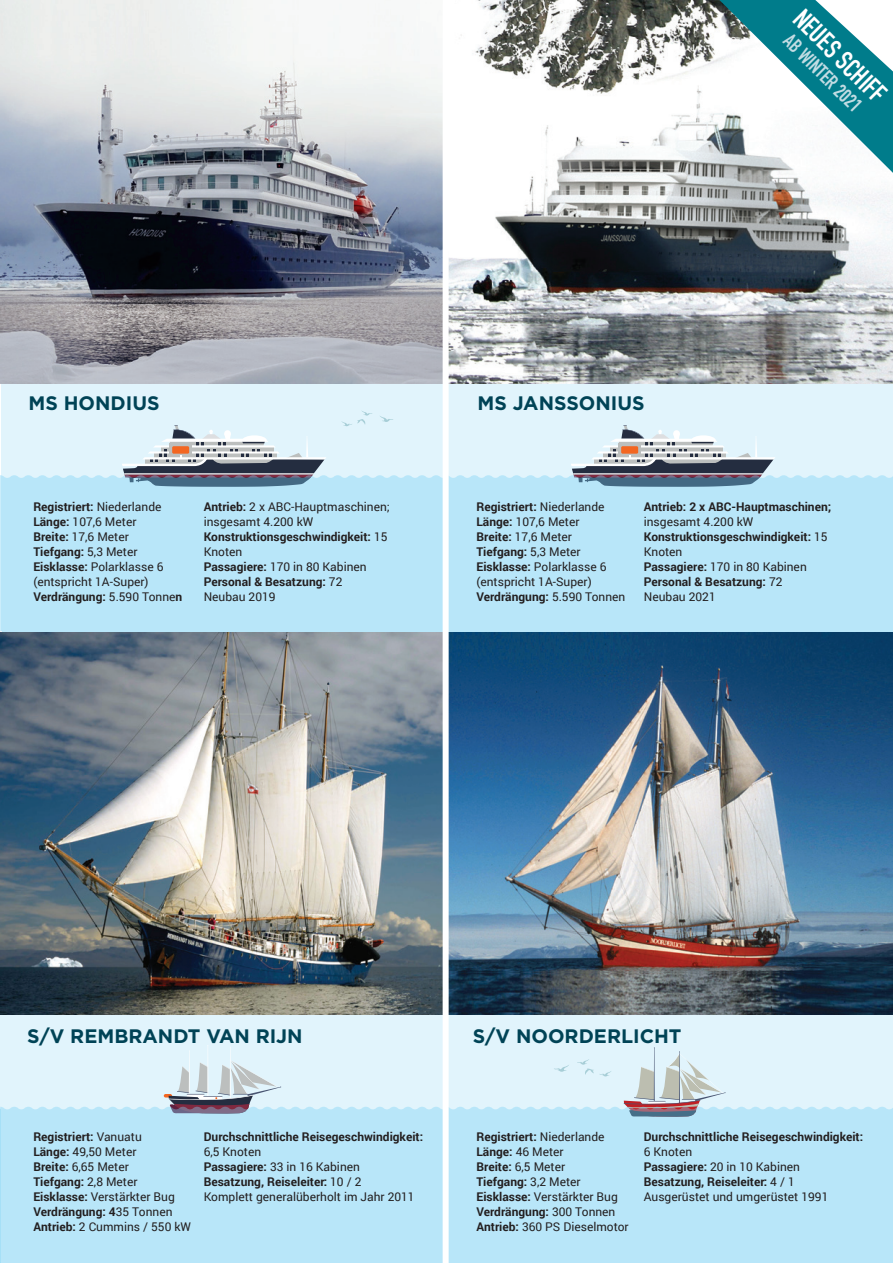
<style>
.page{position:relative;width:893px;height:1263px;background:#fff}
.page>*{position:absolute;margin:0;border:0;box-sizing:border-box;transform-origin:0 0}
.t1{font:27px "DIN Engschrift Std";color:#fff}
.t2{font:19.95px "DIN Engschrift Std";color:#c2dce3}
.t3{font:700 19.5px "Gotham";color:#004356}
.t4{font:12px/15px "Roboto";color:#231f20}
.t5{font:700 12px/15px "Roboto";color:#231f20}
.s1{font-weight:700}
.s2{font-weight:400}
</style>
<div class="page">
<div style="left:446px;top:383px;width:447px;height:248px;background:#e1f4fc"></div>
<svg style="left:571px;top:425px;width:204px;height:50px"></svg>
<div style="left:1px;top:383px;width:449px;height:248px;background:#e1f4fc"></div>
<svg style="left:122px;top:425px;width:204px;height:50px"></svg>
<div style="left:0;top:475px;width:443px;height:158px;background:#b8e6f9"></div>
<div style="left:449px;top:475px;width:444px;height:158px;background:#b8e6f9"></div>
<div style="left:445px;top:1016px;width:448px;height:247px;background:#e1f4fc"></div>
<svg style="left:624px;top:1047px;width:102px;height:60px"></svg>
<div style="left:449px;top:1107px;width:444px;height:156px;background:#b8e6f9"></div>
<div style="left:0;top:1015px;width:446px;height:248px;background:#e1f4fc"></div>
<hr style="left:189px;top:1051px;width:1px;height:47px;background:#fff">
<hr style="left:230px;top:1047px;width:1px;height:52px;background:#fff">
<hr style="left:207px;top:1045px;width:1px;height:53px;background:#fff">
<svg style="left:164px;top:1060px;width:117px;height:47px"></svg>
<div style="left:1px;top:1107px;width:442px;height:156px;background:#b8e6f9"></div>
<svg style="left:0;top:1107px;width:1px;height:156px"></svg>
<img style="left:1px;top:0;width:442px;height:383px">
<img style="left:449px;top:0;width:444px;height:383px">
<svg style="left:380px;top:416px;width:13px;height:6px"></svg>
<svg style="left:341px;top:411px;width:31px;height:15px"></svg>
<img style="left:0;top:633px;width:443px;height:382px">
<img style="left:449px;top:633px;width:444px;height:382px">
<svg style="left:554px;top:1065px;width:15px;height:7px"></svg>
<svg style="left:577px;top:1059px;width:34px;height:17px"></svg>
<div style="left:443px;top:0;width:6px;height:1263px;background:#fff"></div>
<svg style="left:719px;top:0;width:174px;height:173px"></svg>
<h3 class="t3" style="left:28px;top:392px;width:133px">MS HONDIUS</h3>
<h3 class="t3" style="left:477px;top:392px;width:169px">MS JANSSONIUS</h3>
<h1 class="t1" style="left:809px;top:3px;width:120px;rotate:45deg">NEUES SCHIFF</h1>
<h2 class="t2" style="left:795px;top:29px;width:102px;rotate:45deg">AB WINTER 2021</h2>
<p class="t4" style="left:33px;top:499px;width:150px"><span class="s1">Registriert:</span> Niederlande<br><span class="s1">Länge:</span> 107,6 Meter<br><span class="s1">Breite:</span> 17,6 Meter<br><span class="s1">Tiefgang:</span> 5,3 Meter<br><span class="s1">Eisklasse:</span> Polarklasse 6 (entspricht 1A-Super)<br><span class="s1">Verdrängung:</span> 5.590 Tonne<span class="s1">n</span></p>
<p class="t4" style="left:204px;top:499px;width:188px"><span class="s1">Antrieb:</span> 2 x ABC-Hauptmaschinen; insgesamt 4.200 kW<br><span class="s1">Konstruktionsgeschwindigkeit:</span> 15<br>Knoten<br><span class="s1">Passagiere:</span> 170 in 80 Kabinen<br><span class="s1">Personal &amp; Besatzung:</span> 72<br>Neubau 2019</p>
<p class="t4" style="left:476px;top:499px;width:150px"><span class="s1">Registriert:</span> Niederlande<br><span class="s1">Länge:</span> 107,6 Meter<br><span class="s1">Breite:</span> 17,6 Meter<br><span class="s1">Tiefgang:</span> 5,3 Meter<br><span class="s1">Eisklasse:</span> Polarklasse 6 (entspricht 1A-Super)<br><span class="s1">Verdrängung:</span> 5.590 Tonnen</p>
<p class="t5" style="left:644px;top:499px;width:189px">Antrieb: 2 x ABC-Hauptmaschinen;</p>
<p class="t5" style="left:644px;top:514px;width:185px"><span class="s2">insgesamt 4.200 kW<br></span>Konstruktionsgeschwindigkeit: <span class="s2">15<br>Knoten<br></span>Passagiere: <span class="s2">170 in 80 Kabinen<br></span>Personal &amp; Besatzung: <span class="s2">72<br>Neubau 2021</span></p>
<h3 class="t3" style="left:27px;top:1024px;width:277px">S/V REMBRANDT VAN RIJN</h3>
<h3 class="t3" style="left:473px;top:1024px;width:210px">S/V NOORDERLICHT</h3>
<p class="t4" style="left:33px;top:1129px;width:159px"><span class="s1">Registriert:</span> Vanuatu<br><span class="s1">Länge:</span> 49,50 Meter<br><span class="s1">Breite:</span> 6,65 Meter<br><span class="s1">Tiefgang:</span> 2,8 Meter<br><span class="s1">Eisklasse:</span> Verstärkter Bug<br><span class="s1">Verdrängung: 4</span>35 Tonnen<br><span class="s1">Antrieb:</span> 2 Cummins / 550 kW</p>
<p class="t5" style="left:204px;top:1129px;width:221px">Durchschnittliche Reisegeschwindigkeit:</p>
<p class="t4" style="left:204px;top:1144px;width:212px">6,5 Knoten<br><span class="s1">Passagiere:</span> 33 in 16 Kabinen<br><span class="s1">Besatzung, Reiseleiter:</span> 10 / 2<br>Komplett generalüberholt im Jahr 2011</p>
<p class="t4" style="left:476px;top:1129px;width:154px"><span class="s1">Registriert:</span> Niederlande<br><span class="s1">Länge:</span> 46 Meter<br><span class="s1">Breite:</span> 6,5 Meter<br><span class="s1">Tiefgang:</span> 3,2 Meter<br><span class="s1">Eisklasse:</span> Verstärkter Bug<br><span class="s1">Verdrängung:</span> 300 Tonnen<br><span class="s1">Antrieb:</span> 360 PS Dieselmotor</p>
<p class="t5" style="left:644px;top:1129px;width:221px">Durchschnittliche Reisegeschwindigkeit:</p>
<p class="t4" style="left:644px;top:1144px;width:186px">6 Knoten<br><span class="s1">Passagiere:</span> 20 in 10 Kabinen<br><span class="s1">Besatzung, Reiseleiter:</span> 4 / 1<br>Ausgerüstet und umgerüstet 1991</p>
</div>
